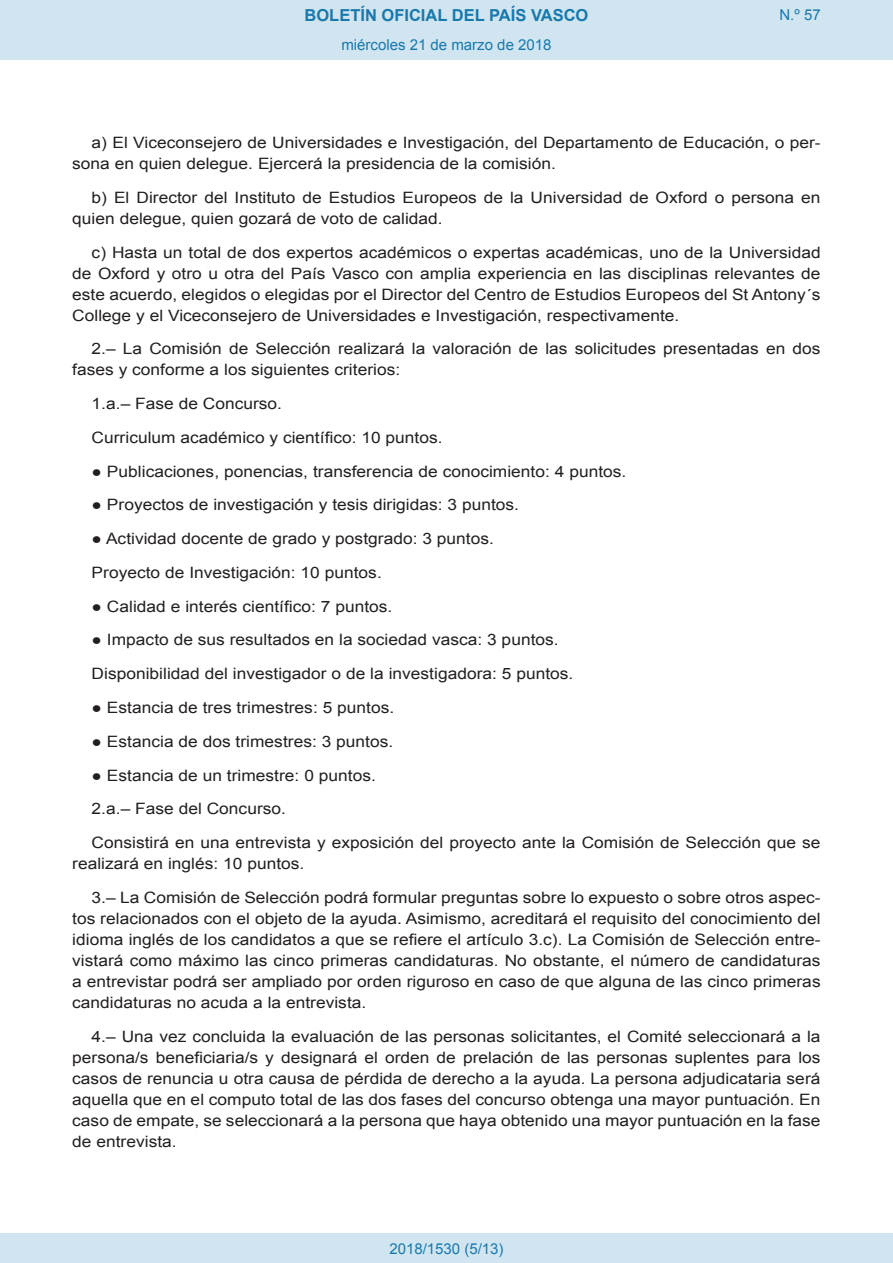
<style>
.page{position:relative;width:893px;height:1263px;background:#fff}
.page>*{position:absolute;margin:0;border:0;box-sizing:border-box;transform-origin:0 0}
.t1{font:700 16.5px "Arial";color:#1879ad}
.BOPVDetalle{font:15.6px/21px "Arial";color:#231f20;scale:1.11 1}
.Paginacion_Centro{font:15px "Arial";color:#1879ad}
</style>
<div class="page">
<div style="left:0;top:0;width:893px;height:60px;background:#d0e5f0"></div>
<div style="left:0;top:1233px;width:893px;height:30px;background:#d0e5f0"></div>
<p class="t1" style="left:305px;top:4px;width:285px">BOLETÍN OFICIAL DEL PAÍS VASCO</p>
<p class="Paginacion_Centro" style="left:341px;top:35px;width:212px">miércoles 21 de marzo de 2018</p>
<p class="Paginacion_Centro" style="left:779px;top:5px;width:43px">N.º 57</p>
<p class="BOPVDetalle" style="left:72px;top:132px;width:676px;text-indent:19px">a) El Viceconsejero de Universidades e Investigación, del Departamento de Educación, o per&shy;sona en quien delegue. Ejercerá la presidencia de la comisión.</p>
<p class="BOPVDetalle" style="left:72px;top:187px;width:676px;text-indent:19px">b) El Director del Instituto de Estudios Europeos de la Universidad de Oxford o persona en quien delegue, quien gozará de voto de calidad.</p>
<p class="BOPVDetalle" style="left:72px;top:242px;width:676px;text-align:justify;text-indent:19px">c) Hasta un total de dos expertos académicos o expertas académicas, uno de la Universidad de Oxford y otro u otra del País Vasco con amplia experiencia en las disciplinas relevantes de este acuerdo, elegidos o elegidas por el Director del Centro de Estudios Europeos del St Antony´s College y el Viceconsejero de Universidades e Investigación, respectivamente.</p>
<p class="BOPVDetalle" style="left:72px;top:339px;width:675px;text-indent:19px">2.– La Comisión de Selección realizará la valoración de las solicitudes presentadas en dos fases y conforme a los siguientes criterios:</p>
<p class="BOPVDetalle" style="left:92px;top:393px;width:173px">1.a.– Fase de Concurso.</p>
<p class="BOPVDetalle" style="left:92px;top:427px;width:318px">Curriculum académico y científico: 10 puntos.</p>
<p class="BOPVDetalle" style="left:92px;top:461px;width:483px">● Publicaciones, ponencias, transferencia de conocimiento: 4 puntos.</p>
<p class="BOPVDetalle" style="left:92px;top:495px;width:387px">● Proyectos de investigación y tesis dirigidas: 3 puntos.</p>
<p class="BOPVDetalle" style="left:92px;top:528px;width:364px">● Actividad docente de grado y postgrado: 3 puntos.</p>
<p class="BOPVDetalle" style="left:92px;top:562px;width:263px">Proyecto de Investigación: 10 puntos.</p>
<p class="BOPVDetalle" style="left:92px;top:596px;width:272px">● Calidad e interés científico: 7 puntos.</p>
<p class="BOPVDetalle" style="left:92px;top:630px;width:422px">● Impacto de sus resultados en la sociedad vasca: 3 puntos.</p>
<p class="BOPVDetalle" style="left:92px;top:663px;width:435px">Disponibilidad del investigador o de la investigadora: 5 puntos.</p>
<p class="BOPVDetalle" style="left:92px;top:697px;width:274px">● Estancia de tres trimestres: 5 puntos.</p>
<p class="BOPVDetalle" style="left:92px;top:731px;width:273px">● Estancia de dos trimestres: 3 puntos.</p>
<p class="BOPVDetalle" style="left:92px;top:765px;width:258px">● Estancia de un trimestre: 0 puntos.</p>
<p class="BOPVDetalle" style="left:92px;top:798px;width:177px">2.a.– Fase del Concurso.</p>
<p class="BOPVDetalle" style="left:72px;top:832px;width:676px;text-indent:19px">Consistirá en una entrevista y exposición del proyecto ante la Comisión de Selección que se realizará en inglés: 10 puntos.</p>
<p class="BOPVDetalle" style="left:72px;top:887px;width:676px;text-align:justify;text-indent:19px">3.– La Comisión de Selección podrá formular preguntas sobre lo expuesto o sobre otros aspec&shy;tos relacionados con el objeto de la ayuda. Asimismo, acreditará el requisito del conocimiento del idioma inglés de los candidatos a que se refiere el artículo 3.c). La Comisión de Selección entre&shy;vistará como máximo las cinco primeras candidaturas. No obstante, el número de candidaturas a entrevistar podrá ser ampliado por orden riguroso en caso de que alguna de las cinco primeras candidaturas no acuda a la entrevista.</p>
<p class="BOPVDetalle" style="left:72px;top:1026px;width:676px;text-align:justify;text-indent:19px">4.– Una vez concluida la evaluación de las personas solicitantes, el Comité seleccionará a la persona/s beneficiaria/s y designará el orden de prelación de las personas suplentes para los casos de renuncia u otra causa de pérdida de derecho a la ayuda. La persona adjudicataria será aquella que en el computo total de las dos fases del concurso obtenga una mayor puntuación. En caso de empate, se seleccionará a la persona que haya obtenido una mayor puntuación en la fase de entrevista.</p>
<p class="Paginacion_Centro" style="left:389px;top:1238px;width:116px">2018/1530 (5/13)</p>
</div>
